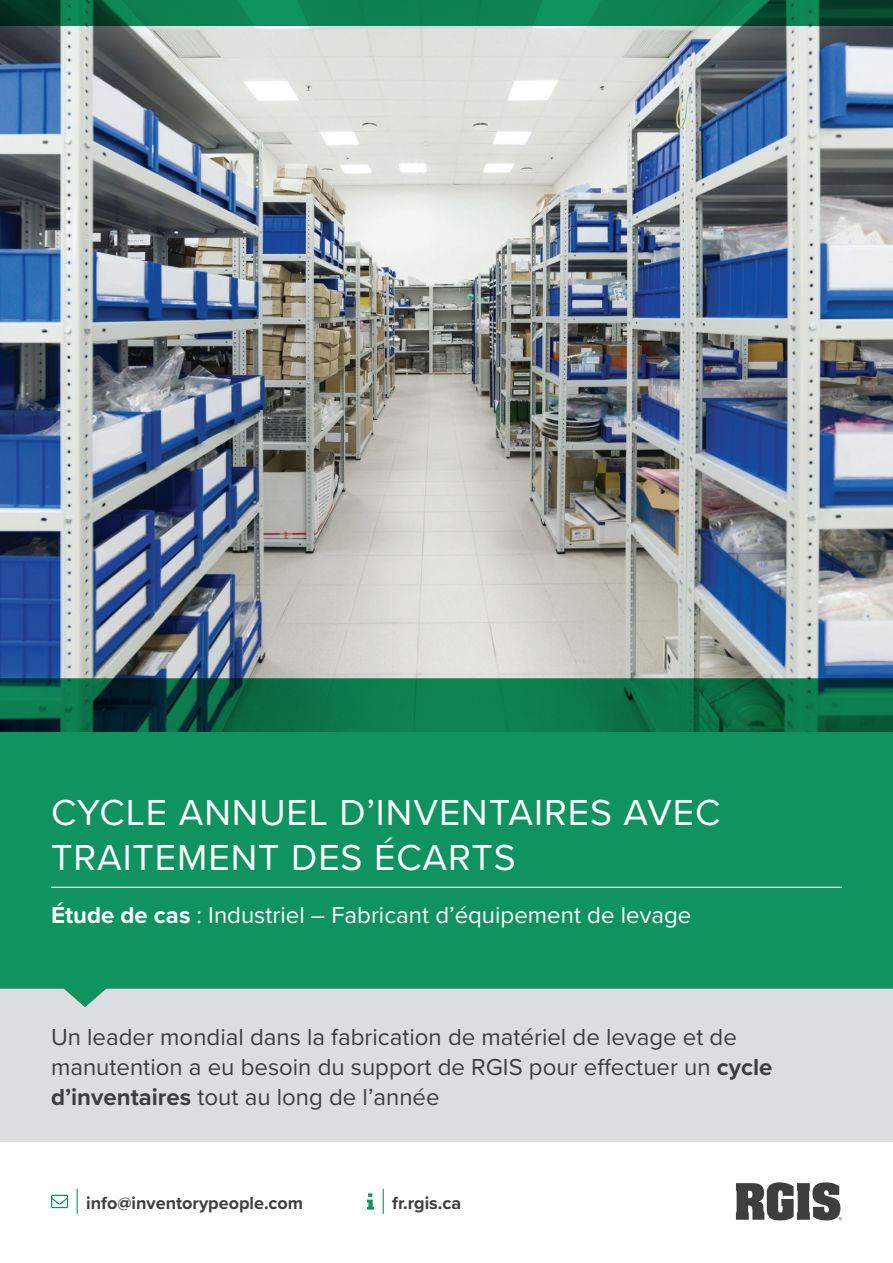
<style>
.page{position:relative;width:893px;height:1263px;background:#fff}
.page>*{position:absolute;margin:0;border:0;box-sizing:border-box;transform-origin:0 0}
.t1{font:37.5px/45px "Proxima Nova";letter-spacing:.025em;color:#fff}
.t2{font:24px/30px "Proxima Nova";color:#3e3e3f}
.t3{font:24px "Proxima Nova";color:#fff}
.t4{font:700 18px "Proxima Nova";color:#3e3e3f}
.s1{font-weight:700}
</style>
<div class="page">
<svg style="left:383px;top:1189px;width:1px;height:24px"></svg>
<svg style="left:367px;top:1193px;width:7px;height:16px"></svg>
<svg style="left:77px;top:1189px;width:1px;height:24px"></svg>
<svg style="left:51px;top:1195px;width:17px;height:13px"></svg>
<svg style="left:736px;top:1182px;width:106px;height:38px"></svg>
<div style="left:0;top:989px;width:893px;height:153px;background:#dcdddf"></div>
<svg style="left:0;top:731px;width:893px;height:276px;background:#1d9867"></svg>
<hr style="left:51px;top:887px;width:791px;height:1px;background:#fff">
<img style="left:0;top:26px;width:893px;height:705px">
<svg style="left:0;top:0;width:893px;height:26px;background:#0c7549"></svg>
<h1 class="t1" style="left:51px;top:788px;width:671px">CYCLE ANNUEL D’INVENTAIRES AVEC<br>TRAITEMENT DES ÉCARTS</h1>
<p class="t3" style="left:51px;top:897px;width:642px"><span class="s1">Étude de cas</span> : Industriel – Fabricant d’équipement de levage</p>
<p class="t2" style="left:51px;top:1021px;width:723px">Un leader mondial dans la fabrication de matériel de levage et de manutention a eu besoin du support de RGIS pour effectuer un <span class="s1">cycle d’inventaires</span> tout au long de l’année</p>
<p class="t4" style="left:86px;top:1189px;width:218px">info@inventorypeople.com</p>
<p class="t4" style="left:392px;top:1189px;width:70px">fr.rgis.ca</p>
</div>
